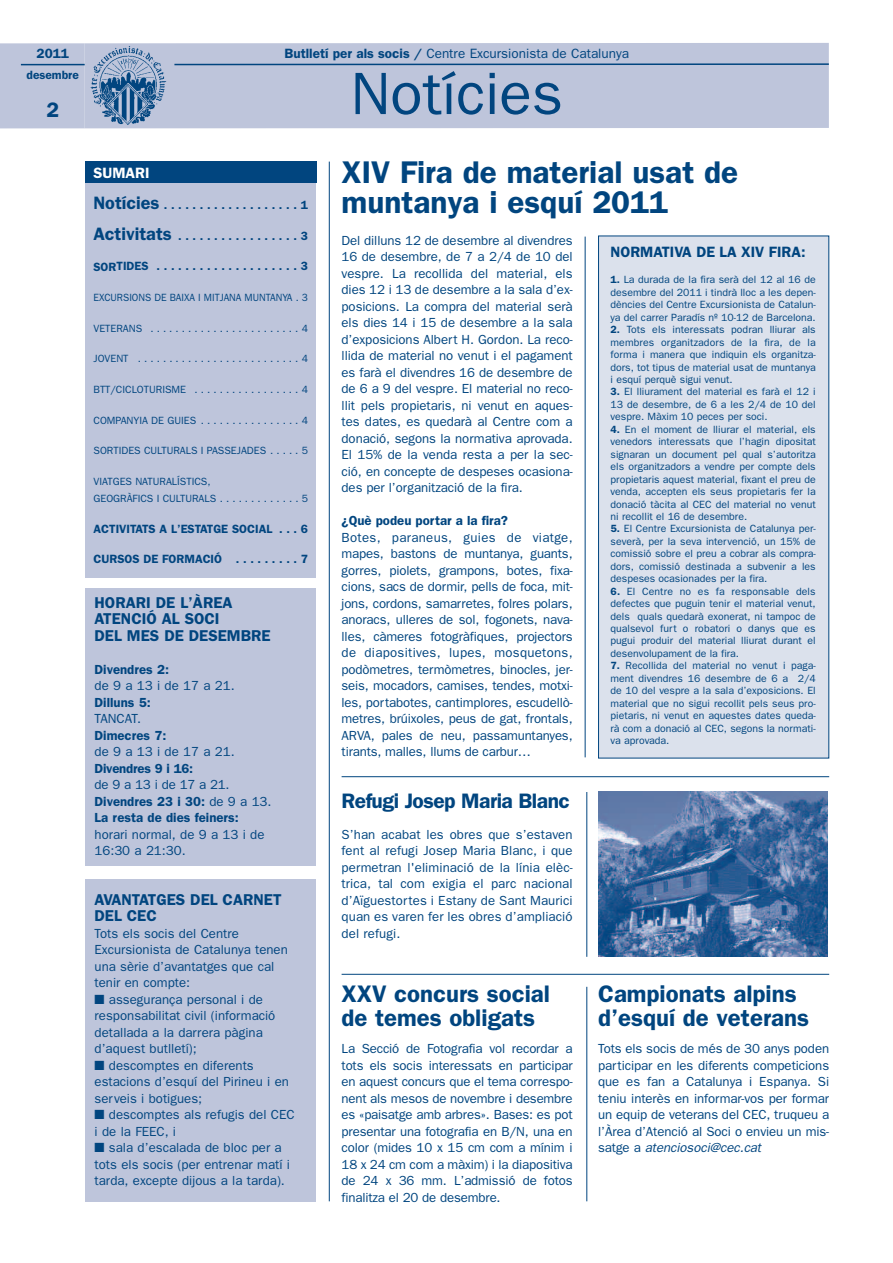
<style>
.page{position:relative;width:893px;height:1263px;background:#fff}
.page>*{position:absolute;margin:0;border:0;box-sizing:border-box;transform-origin:0 0}
.t1{font:60px "Franklin Gothic";color:#01457f}
.t2{font:600 31.5px/30px "Franklin Gothic";color:#01457f}
.t3{font:600 24px/24px "Franklin Gothic";color:#01457f}
.t4{font:600 21px "Franklin Gothic";letter-spacing:-.025em;color:#01457f}
.t5{font:600 15.75px/16.5px "Franklin Gothic";color:#01457f}
.t6{font:600 15px "Franklin Gothic";color:#01457f}
.t7{font:600 15px "Franklin Gothic";color:#fff}
.t8{font:13.5px "Franklin Gothic";color:#01457f}
.t9{font:600 13.5px "Franklin Gothic";color:#01457f}
.t10{font:13.2px/16.5px "Franklin Gothic";color:#01457f}
.t11{font:600 13.2px/16.5px "Franklin Gothic";color:#01457f}
.t12{font:13.2px "Franklin Gothic";letter-spacing:.33em;color:#01457f}
.t13{font:600 13.2px "Franklin Gothic";letter-spacing:-.02em;color:#01457f}
.t14{font:600 12px "Franklin Gothic";color:#01457f}
.t15{font:10.5px/12.5px "Franklin Gothic";color:#01457f;text-align:justify}
.t16{font:10.5px "Franklin Gothic";color:#01457f;scale:.95 1}
.s1{font-weight:600}
.s2{font-size:18px}
.s3{font-weight:400}
.s4{font-style:italic}
</style>
<div class="page">
<div style="left:599px;top:236px;width:229px;height:522px;background:#dbe1ec"></div>
<div style="left:598px;top:236px;width:231px;height:522px;border:1px solid #01457f"></div>
<div style="left:85px;top:43px;width:744px;height:85px;background:#bec5db"></div>
<div style="left:0;top:43px;width:85px;height:85px;background:#bec5db"></div>
<hr style="left:174px;top:63px;width:655px;height:2px;background:#01457f">
<hr style="left:21px;top:64px;width:64px;height:1px;background:#01457f">
<img style="left:90px;top:47px;width:76px;height:78px">
<div style="left:85px;top:165px;width:231px;height:412px;background:#bec5db"></div>
<div style="left:85px;top:588px;width:231px;height:278px;background:#bec5db"></div>
<div style="left:85px;top:879px;width:231px;height:322px;background:#bec5db"></div>
<div style="left:85px;top:162px;width:231px;height:21px;background:#01457f"></div>
<hr style="left:329px;top:162px;width:1px;height:1039px;background:#01457f">
<hr style="left:585px;top:237px;width:1px;height:520px;background:#01457f">
<hr style="left:586px;top:792px;width:1px;height:165px;background:#01457f">
<hr style="left:586px;top:987px;width:1px;height:214px;background:#01457f">
<hr style="left:342px;top:974px;width:487px;height:1px;background:#01457f">
<hr style="left:342px;top:776px;width:487px;height:1px;background:#01457f">
<img style="left:598px;top:791px;width:230px;height:165px">
<p class="t9" style="left:37px;top:45px;width:34px">2011</p>
<p class="t14" style="left:27px;top:68px;width:54px">desembre</p>
<h3 class="t4" style="left:47px;top:98px;width:14px">2</h3>
<p class="t8" style="left:284px;top:46px;width:346px"><span class="s1">Butlletí per als socis /</span> Centre Excursionista de Catalunya</p>
<h1 class="t1" style="left:351px;top:58px;width:214px">Notícies</h1>
<p class="t7" style="left:94px;top:164px;width:58px">SUMARI</p>
<h2 class="t2" style="left:342px;top:157px;width:398px">XIV Fira de material usat de muntanya i esquí 2011</h2>
<p class="t10" style="left:342px;top:232px;width:233px;text-align:justify">Del dilluns 12 de desembre al divendres 16 de desembre, de 7 a 2/4 de 10 del vespre. La recollida del material, els dies 12 i 13 de desembre a la sala d’ex&shy;posicions. La compra del material serà els dies 14 i 15 de desembre a la sala d’exposicions Albert H. Gordon. La reco&shy;llida de material no venut i el pagament es farà el divendres 16 de desembre de de 6 a 9 del vespre. El material no reco&shy;llit pels propietaris, ni venut en aques&shy;tes dates, es quedarà al Centre com a donació, segons la normativa aprovada.<br>El 15% de la venda resta a per la sec&shy;ció, en concepte de despeses ocasiona&shy;des per l’organització de la fira.</p>
<p class="t11" style="left:342px;top:512px;width:168px">¿Què podeu portar a la fira?</p>
<p class="t10" style="left:342px;top:529px;width:233px;text-align:justify">Botes, paraneus, guies de viatge, mapes, bastons de muntanya, guants, gorres, piolets, grampons, botes, fixa&shy;cions, sacs de dormir, pells de foca, mit&shy;jons, cordons, samarretes, folres polars, anoracs, ulleres de sol, fogonets, nava&shy;lles, càmeres fotogràfiques, projectors de diapositives, lupes, mosquetons, podòmetres, termòmetres, binocles, jer&shy;seis, mocadors, camises, tendes, motxi&shy;les, portabotes, cantimplores, escudellò&shy;metres, brúixoles, peus de gat, frontals, ARVA, pales de neu, passamuntanyes, tirants, malles, llums de carbur…</p>
<p class="t14" style="left:93px;top:198px;width:216px"><span class="s2">Notícies</span>...................1</p>
<p class="t14" style="left:93px;top:229px;width:216px"><span class="s2">Activitats</span> .................3</p>
<p class="t14" style="left:93px;top:259px;width:216px">SORTIDES ....................3</p>
<p class="t16" style="left:93px;top:291px;width:227px">EXCURSIONS DE BAIXA I MITJANA MUNTANYA . 3</p>
<p class="t15" style="left:93px;top:322px;width:216px">VETERANS ........................4</p>
<p class="t15" style="left:93px;top:352px;width:216px">JOVENT ..........................4</p>
<p class="t15" style="left:94px;top:383px;width:216px">BTT/CICLOTURISME .................4</p>
<p class="t15" style="left:94px;top:414px;width:216px">COMPANYIADEGUIES ................4</p>
<p class="t15" style="left:94px;top:444px;width:216px">SORTIDES CULTURALS I PASSEJADES . . . . . 5</p>
<p class="t15" style="left:94px;top:473px;width:216px;line-height:17.1px">VIATGES NATURALÍSTICS,<br>GEOGRÀFICS I CULTURALS . . . . . . . . . . . . . 5</p>
<p class="t14" style="left:94px;top:521px;width:216px">ACTIVITATS A L’ESTATGE SOCIAL . . . 6</p>
<p class="t14" style="left:94px;top:552px;width:216px">CURSOS DE FORMACIÓ . . . . . . . . . 7</p>
<p class="t6" style="left:611px;top:243px;width:196px">NORMATIVA DE LA XIV FIRA:</p>
<p class="t15" style="left:611px;top:273px;width:207px"><span class="s1">1.</span> La durada de la fira serà del 12 al 16 de desembre del 2011 i tindrà lloc a les depen&shy;dències del Centre Excursionista de Catalun&shy;ya del carrer Paradís nº 10-12 de Barcelona.</p>
<p class="t15" style="left:611px;top:323px;width:207px"><span class="s1">2.</span> Tots els interessats podran lliurar als membres organitzadors de la fira, de la forma i manera que indiquin els organitza&shy;dors, tot tipus de material usat de muntanya i esquí perquè sigui venut.</p>
<p class="t15" style="left:611px;top:386px;width:207px"><span class="s1">3.</span> El lliurament del material es farà el 12 i 13 de desembre, de 6 a les 2/4 de 10 del vespre. Màxim 10 peces per soci.</p>
<p class="t15" style="left:611px;top:423px;width:207px"><span class="s1">4.</span> En el moment de lliurar el material, els venedors interessats que l’hagin dipositat signaran un document pel qual s’autoritza els organitzadors a vendre per compte dels propietaris aquest material, fixant el preu de venda, accepten els seus propietaris fer la donació tàcita al CEC del material no venut ni recollit el 16 de desembre.</p>
<p class="t15" style="left:611px;top:522px;width:207px"><span class="s1">5.</span> El Centre Excursionista de Catalunya per&shy;severà, per la seva intervenció, un 15% de comissió sobre el preu a cobrar als compra&shy;dors, comissió destinada a subvenir a les despeses ocasionades per la fira.</p>
<p class="t15" style="left:611px;top:585px;width:207px"><span class="s1">6.</span> El Centre no es fa responsable dels defectes que puguin tenir el material venut, dels quals quedarà exonerat, ni tampoc de qualsevol furt o robatori o danys que es pugui produir del material lliurat durant el desenvolupament de la fira.</p>
<p class="t15" style="left:611px;top:659px;width:207px"><span class="s1">7.</span> Recollida del material no venut i paga&shy;ment divendres 16 desembre de 6 a 2/4 de 10 del vespre a la sala d’exposicions. El material que no sigui recollit pels seus pro&shy;pietaris, ni venut en aquestes dates queda&shy;rà com a donació al CEC, segons la normati&shy;va aprovada.</p>
<p class="t5" style="left:95px;top:594px;width:178px">HORARI DE L’ÀREA<br>ATENCIÓ AL SOCI<br>DEL MES DE DESEMBRE</p>
<p class="t11" style="left:95px;top:661px;width:76px">Divendres 2:</p>
<p class="t12" style="left:95px;top:678px;width:142px">de9a13ide17a21.</p>
<p class="t11" style="left:95px;top:694px;width:58px">Dilluns 5:</p>
<p class="t10" style="left:95px;top:710px;width:48px">TANCAT.</p>
<p class="t11" style="left:95px;top:727px;width:73px">Dimecres 7:</p>
<p class="t12" style="left:95px;top:744px;width:142px">de9a13ide17a21.</p>
<p class="t13" style="left:95px;top:760px;width:100px">Divendres 9 i 16:</p>
<p class="t11" style="left:95px;top:776px;width:178px"><span class="s3">de9a13ide17a21.<br></span>Divendres 23 i 30: <span class="s3">de 9 a 13.<br></span>La resta de dies feiners:</p>
<p class="t10" style="left:95px;top:826px;width:171px">horari normal, de 9 a 13 i de<br>16:30 a 21:30.</p>
<p class="t5" style="left:95px;top:891px;width:188px">AVANTATGES DEL CARNET<br>DEL CEC</p>
<p class="t10" style="left:95px;top:925px;width:195px">Tots els socis del Centre<br>Excursionista de Catalunya tenen una sèrie d’avantatges que cal tenir en compte:</p>
<p class="t10" style="left:95px;top:991px;width:182px">■ assegurança personal i de responsabilitat civil (informació detallada a la darrera pàgina d’aquest butlletí);</p>
<p class="t10" style="left:95px;top:1057px;width:196px">■ descomptes en diferents estacions d’esquí del Pirineu i en serveis i botigues;</p>
<p class="t10" style="left:95px;top:1106px;width:202px">■ descomptes als refugis del CEC i de la FEEC, i</p>
<p class="t10" style="left:95px;top:1139px;width:197px">■ sala d’escalada de bloc per a tots els socis (per entrenar matí i tarda, excepte dijous a la tarda).</p>
<h3 class="t4" style="left:342px;top:788px;width:230px">Refugi Josep Maria Blanc</h3>
<p class="t10" style="left:342px;top:826px;width:233px;text-align:justify">S’han acabat les obres que s’estaven fent al refugi Josep Maria Blanc, i que permetran l'eliminació de la línia elèc&shy;trica, tal com exigia el parc nacional d’Aïguestortes i Estany de Sant Maurici quan es varen fer les obres d’ampliació del refugi.</p>
<h3 class="t3" style="left:598px;top:981px;width:212px">Campionats alpins d’esquí de veterans</h3>
<p class="t10" style="left:598px;top:1040px;width:233px;text-align:justify">Tots els socis de més de 30 anys poden participar en les diferents competicions que es fan a Catalunya i Espanya. Si teniu interès en informar-vos per formar un equip de veterans del CEC, truqueu a l’Àrea d’Atenció al Soci o envieu un mis&shy;satge a <span class="s4">atenciosoci@cec.cat</span></p>
<h3 class="t3" style="left:342px;top:981px;width:210px">XXV concurs social de temes obligats</h3>
<p class="t10" style="left:342px;top:1040px;width:233px;text-align:justify">La Secció de Fotografia vol recordar a tots els socis interessats en participar en aquest concurs que el tema correspo&shy;nent als mesos de novembre i desembre es «paisatge amb arbres». Bases: es pot presentar una fotografia en B/N, una en color (mides 10 x 15 cm com a mínim i 18 x 24 cm com a màxim) i la diapositiva de 24 x 36 mm. L’admissió de fotos finalitza el 20 de desembre.</p>
</div>
